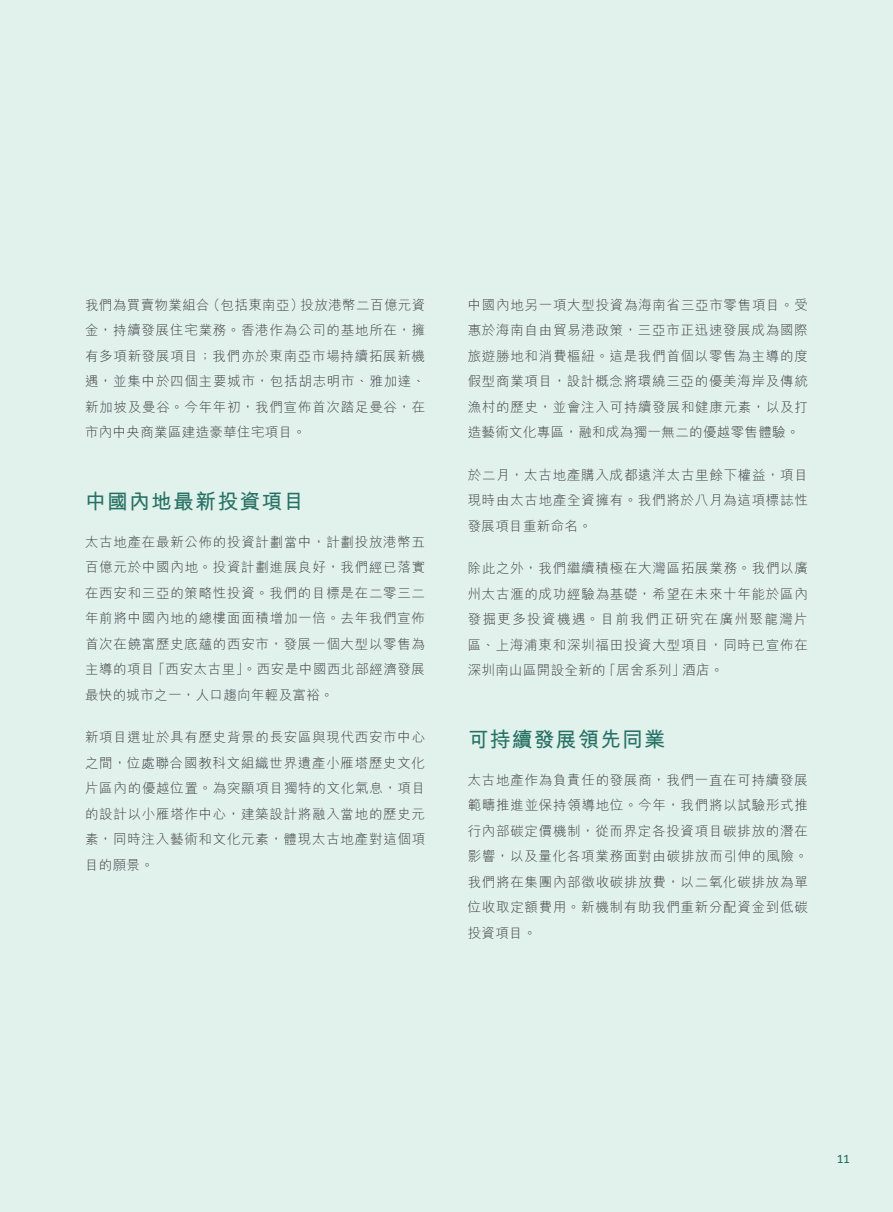
<style>
.page{position:relative;width:893px;height:1212px;background:#e1f2ed}
.page>*{position:absolute;margin:0;border:0;box-sizing:border-box;transform-origin:0 0}
.Chi_2023_Head_2{font:700 21px "M Hei HK";letter-spacing:.05em;color:#287265}
.Chi_2023_Body{font:300 13.5px/25.5px "M Hei HK";letter-spacing:.055em;color:#3e3e3f;text-align:justify}
.t1{font:12px "FS Jack";color:#287265}
</style>
<div class="page">
<p class="Chi_2023_Body" style="left:85px;top:292px;width:342px">我們為買賣物業組合（包括東南亞）投放港幣二百億元資金，持續發展住宅業務。香港作為公司的基地所在，擁有多項新發展項目；我們亦於東南亞市場持續拓展新機遇，並集中於四個主要城市，包括胡志明市、雅加達、新加坡及曼谷。今年年初，我們宣佈首次踏足曼谷，在市內中央商業區建造豪華住宅項目。</p>
<p class="Chi_2023_Head_2" style="left:85px;top:485px;width:221px">中國內地最新投資項目</p>
<p class="Chi_2023_Body" style="left:85px;top:529px;width:342px">太古地產在最新公佈的投資計劃當中，計劃投放港幣五百億元於中國內地。投資計劃進展良好，我們經已落實在西安和三亞的策略性投資。我們的目標是在二零三二年前將中國內地的總樓面面積增加一倍。去年我們宣佈首次在饒富歷史底蘊的西安市，發展一個大型以零售為主導的項目「西安太古里」。西安是中國西北部經濟發展最快的城市之一，人口趨向年輕及富裕。</p>
<p class="Chi_2023_Body" style="left:85px;top:724px;width:342px">新項目選址於具有歷史背景的長安區與現代西安市中心之間，位處聯合國教科文組織世界遺產小雁塔歷史文化片區內的優越位置。為突顯項目獨特的文化氣息，項目的設計以小雁塔作中心，建築設計將融入當地的歷史元素，同時注入藝術和文化元素，體現太古地產對這個項目的願景。</p>
<p class="Chi_2023_Body" style="left:468px;top:292px;width:342px">中國內地另一項大型投資為海南省三亞市零售項目。受惠於海南自由貿易港政策，三亞市正迅速發展成為國際旅遊勝地和消費樞紐。這是我們首個以零售為主導的度假型商業項目，設計概念將環繞三亞的優美海岸及傳統漁村的歷史，並會注入可持續發展和健康元素，以及打造藝術文化專區，融和成為獨一無二的優越零售體驗。</p>
<p class="Chi_2023_Body" style="left:468px;top:462px;width:342px">於二月，太古地產購入成都遠洋太古里餘下權益，項目現時由太古地產全資擁有。我們將於八月為這項標誌性發展項目重新命名。</p>
<p class="Chi_2023_Body" style="left:468px;top:555px;width:342px">除此之外，我們繼續積極在大灣區拓展業務。我們以廣州太古滙的成功經驗為基礎，希望在未來十年能於區內發掘更多投資機遇。目前我們正研究在廣州聚龍灣片區、上海浦東和深圳福田投資大型項目，同時已宣佈在深圳南山區開設全新的「居舍系列」酒店。</p>
<p class="Chi_2023_Head_2" style="left:468px;top:724px;width:199px">可持續發展領先同業</p>
<p class="Chi_2023_Body" style="left:468px;top:767px;width:342px">太古地產作為負責任的發展商，我們一直在可持續發展範疇推進並保持領導地位。今年，我們將以試驗形式推行內部碳定價機制，從而界定各投資項目碳排放的潛在影響，以及量化各項業務面對由碳排放而引伸的風險。我們將在集團內部徵收碳排放費，以二氧化碳排放為單位收取定額費用。新機制有助我們重新分配資金到低碳投資項目。</p>
<p class="t1" style="left:837px;top:1149px;width:14px">11</p>
</div>
